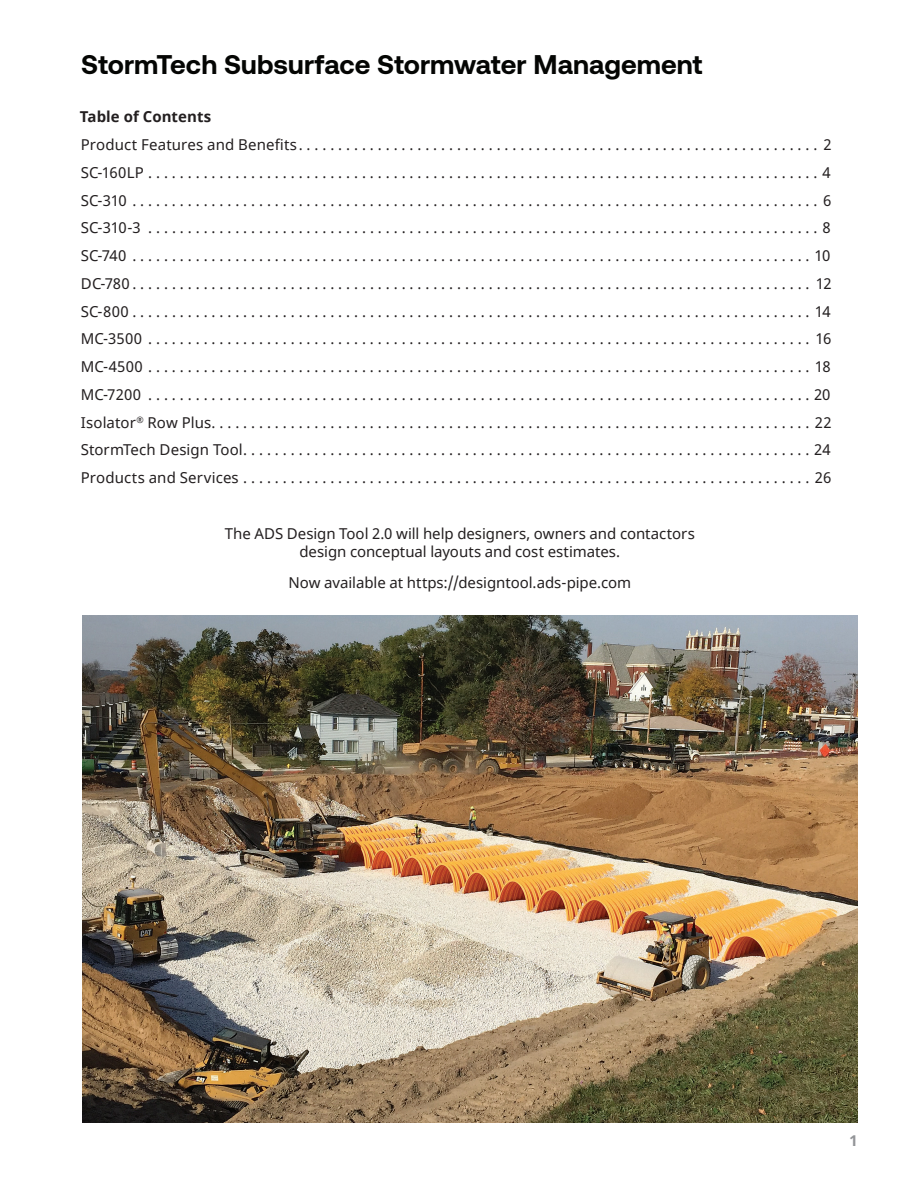
<style>
.page{position:relative;width:918px;height:1188px;background:#fff}
.page>*{position:absolute;margin:0;border:0;box-sizing:border-box;transform-origin:0 0}
.Heading{font:700 27px "Aeonik";letter-spacing:.005em;color:#040503}
.Body{font:15px/18px "Noto Sans";color:#231f20;text-align:center}
.Subhead{font:700 15px "Noto Sans";letter-spacing:.005em;color:#231f20}
.t1{font:700 15px "Noto Sans";color:#939598}
</style>
<div class="page">
<img style="left:82px;top:616px;width:776px;height:507px">
<p class="Heading" style="left:81px;top:49px;width:623px">StormTech Subsurface Stormwater Management</p>
<p class="Subhead" style="left:80px;top:106px;width:133px">Table of Contents</p>
<p class="Body" style="left:81px;top:136px;width:752px">Product Features and Benefits . . . . . . . . . . . . . . . . . . . . . . . . . . . . . . . . . . . . . . . . . . . . . . . . . . . . . . . . . . . . . . . . . . 2</p>
<p class="Body" style="left:81px;top:164px;width:752px">SC-160LP . . . . . . . . . . . . . . . . . . . . . . . . . . . . . . . . . . . . . . . . . . . . . . . . . . . . . . . . . . . . . . . . . . . . . . . . . . . . . . . . . . . . . 4</p>
<p class="Body" style="left:81px;top:192px;width:752px">SC-310 . . . . . . . . . . . . . . . . . . . . . . . . . . . . . . . . . . . . . . . . . . . . . . . . . . . . . . . . . . . . . . . . . . . . . . . . . . . . . . . . . . . . . . . 6</p>
<p class="Body" style="left:81px;top:219px;width:752px">SC-310-3 . . . . . . . . . . . . . . . . . . . . . . . . . . . . . . . . . . . . . . . . . . . . . . . . . . . . . . . . . . . . . . . . . . . . . . . . . . . . . . . . . . . . . 8</p>
<p class="Body" style="left:81px;top:247px;width:751px">SC-740 . . . . . . . . . . . . . . . . . . . . . . . . . . . . . . . . . . . . . . . . . . . . . . . . . . . . . . . . . . . . . . . . . . . . . . . . . . . . . . . . . . . . . . 10</p>
<p class="Body" style="left:81px;top:275px;width:752px">DC-780 . . . . . . . . . . . . . . . . . . . . . . . . . . . . . . . . . . . . . . . . . . . . . . . . . . . . . . . . . . . . . . . . . . . . . . . . . . . . . . . . . . . . . . 12</p>
<p class="Body" style="left:81px;top:303px;width:752px">SC-800 . . . . . . . . . . . . . . . . . . . . . . . . . . . . . . . . . . . . . . . . . . . . . . . . . . . . . . . . . . . . . . . . . . . . . . . . . . . . . . . . . . . . . . 14</p>
<p class="Body" style="left:81px;top:330px;width:752px">MC-3500 . . . . . . . . . . . . . . . . . . . . . . . . . . . . . . . . . . . . . . . . . . . . . . . . . . . . . . . . . . . . . . . . . . . . . . . . . . . . . . . . . . . . 16</p>
<p class="Body" style="left:81px;top:358px;width:751px">MC-4500 . . . . . . . . . . . . . . . . . . . . . . . . . . . . . . . . . . . . . . . . . . . . . . . . . . . . . . . . . . . . . . . . . . . . . . . . . . . . . . . . . . . . 18</p>
<p class="Body" style="left:81px;top:386px;width:751px">MC-7200 . . . . . . . . . . . . . . . . . . . . . . . . . . . . . . . . . . . . . . . . . . . . . . . . . . . . . . . . . . . . . . . . . . . . . . . . . . . . . . . . . . . . 20</p>
<p class="Body" style="left:81px;top:414px;width:752px">Isolator<sup>®</sup> Row Plus . . . . . . . . . . . . . . . . . . . . . . . . . . . . . . . . . . . . . . . . . . . . . . . . . . . . . . . . . . . . . . . . . . . . . . . . . . . . 22</p>
<p class="Body" style="left:81px;top:441px;width:752px">StormTech Design Tool . . . . . . . . . . . . . . . . . . . . . . . . . . . . . . . . . . . . . . . . . . . . . . . . . . . . . . . . . . . . . . . . . . . . . . . . 24</p>
<p class="Body" style="left:81px;top:469px;width:752px">Products and Services . . . . . . . . . . . . . . . . . . . . . . . . . . . . . . . . . . . . . . . . . . . . . . . . . . . . . . . . . . . . . . . . . . . . . . . . 26</p>
<p class="Body" style="left:225px;top:525px;width:472px">The ADS Design Tool 2.0 will help designers, owners and contactors design conceptual layouts and cost estimates.</p>
<p class="Body" style="left:289px;top:574px;width:344px">Now available at https://designtool.ads-pipe.com</p>
<p class="t1" style="left:850px;top:1129px;width:10px">1</p>
</div>
